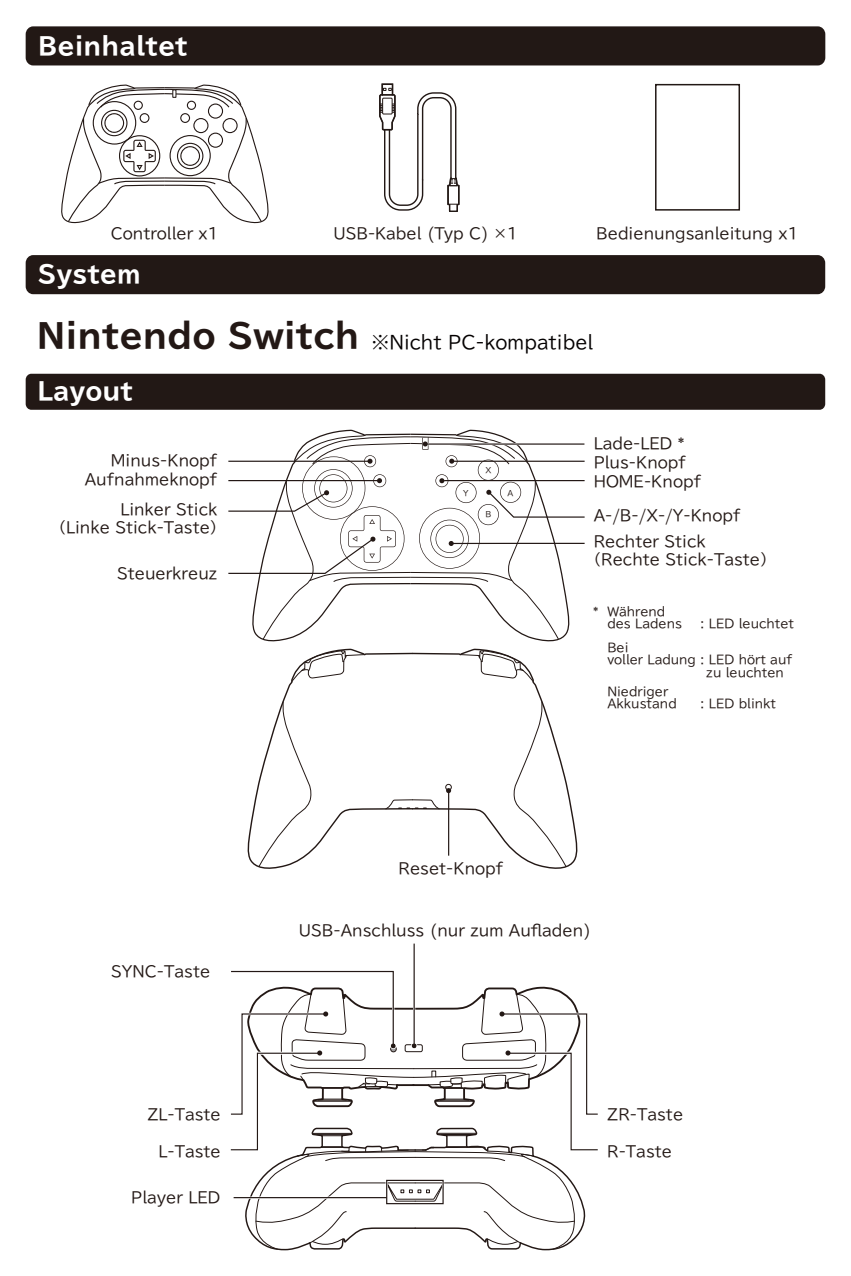
<style>
.page{position:relative;width:851px;height:1276px;background:#fff}
.page>*{position:absolute;margin:0;border:0;box-sizing:border-box;transform-origin:0 0}
.t1{font:700 expanded 24px "TBUD Go Std";color:#fff}
.t2{font:18px "TBUD Go Std";color:#040000}
.t3{font:15px/18px "TBUD Go Std";color:#231815}
.t4{font:15px "TBUD Go Std";color:#221815}
.t5{font:12px/12.6px "TBUD Go Std";color:#231815}
.t6{font:7.5px "TBUD Go Std";color:#231815}
.s1{font-weight:700;font-stretch:expanded;font-size:33px;color:#231815}
</style>
<div class="page">
<hr style="left:413px;top:943px;width:1px;height:103px;background:#231815">
<div style="left:26px;top:255px;width:799px;height:39px;background:#221815;border-radius:8px"></div>
<div style="left:26px;top:374px;width:799px;height:36px;background:#221815;border-radius:6px"></div>
<svg style="left:230px;top:956px;width:368px;height:295px"></svg>
<div style="left:385px;top:1179px;width:59px;height:25px;border:2px solid #fff"></div>
<hr style="left:233px;top:1196px;width:153px;height:2px;background:#fff">
<div style="left:386px;top:1179px;width:57px;height:25px;border:1px solid #231815"></div>
<hr style="left:233px;top:1197px;width:153px;height:1px;background:#231815">
<div style="left:26px;top:26px;width:799px;height:39px;background:#221815;border-radius:8px"></div>
<svg style="left:228px;top:430px;width:357px;height:439px"></svg>
<hr style="left:427px;top:443px;width:157px;height:2px;background:#231815">
<svg style="left:61px;top:85px;width:208px;height:139px"></svg>
<svg style="left:379px;top:83px;width:80px;height:129px"></svg>
<div style="left:655px;top:84px;width:85px;height:127px;background:#fff;border:2px solid #221815"></div>
<h1 class="t1" style="left:38px;top:32px;width:151px">Beinhaltet</h1>
<p class="t4" style="left:111px;top:221px;width:110px">Controller x1</p>
<p class="t4" style="left:333px;top:221px;width:186px">USB-Kabel (Typ C) ×1</p>
<p class="t3" style="left:596px;top:224px;width:204px">Bedienungsanleitung x1</p>
<h1 class="t1" style="left:38px;top:261px;width:104px">System</h1>
<p class="t2" style="left:37px;top:328px;width:557px"><span class="s1">Nintendo Switch</span> ※Nicht PC-kompatibel</p>
<h1 class="t1" style="left:37px;top:378px;width:97px">Layout</h1>
<p class="t3" style="left:111px;top:451px;width:108px">Minus-Knopf</p>
<p class="t3" style="left:85px;top:470px;width:134px">Aufnahmeknopf</p>
<p class="t3" style="left:51px;top:501px;width:175px;text-indent:69px">Linker Stick（Linke Stick-Taste）</p>
<p class="t3" style="left:117px;top:564px;width:102px">Steuerkreuz</p>
<p class="t3" style="left:111px;top:962px;width:100px">SYNC-Taste</p>
<p class="t3" style="left:147px;top:1105px;width:75px">ZL-Taste</p>
<p class="t3" style="left:158px;top:1142px;width:64px">L-Taste</p>
<p class="t3" style="left:131px;top:1188px;width:91px">Player LED</p>
<p class="t6" style="left:485px;top:464px;width:7px">X</p>
<p class="t6" style="left:485px;top:508px;width:7px">B</p>
<p class="t6" style="left:463px;top:487px;width:7px">Y</p>
<p class="t6" style="left:507px;top:487px;width:7px">A</p>
<p class="t3" style="left:398px;top:859px;width:106px">Reset-Knopf</p>
<p class="t3" style="left:593px;top:434px;width:92px">Lade-LED *</p>
<p class="t3" style="left:593px;top:453px;width:109px;line-height:18.9px">Plus-Knopf<br>HOME-Knopf</p>
<p class="t3" style="left:593px;top:506px;width:148px">A-/B-/X-/Y-Knopf</p>
<p class="t3" style="left:586px;top:532px;width:190px;text-indent:8px">Rechter Stick（Rechte Stick-Taste）</p>
<p class="t5" style="left:593px;top:605px;width:7px">*</p>
<p class="t5" style="left:607px;top:604px;width:76px">Während des Ladens</p>
<p class="t5" style="left:700px;top:617px;width:95px">: LED leuchtet</p>
<p class="t5" style="left:607px;top:641px;width:23px">Bei</p>
<p class="t5" style="left:607px;top:653px;width:186px">voller Ladung : LED hört auf</p>
<p class="t5" style="left:706px;top:666px;width:79px">zu leuchten</p>
<p class="t5" style="left:607px;top:685px;width:71px">Niedriger<br>Akkustand</p>
<p class="t5" style="left:700px;top:697px;width:77px">: LED blinkt</p>
<p class="t3" style="left:299px;top:921px;width:293px">USB-Anschluss (nur zum Aufladen)</p>
<p class="t3" style="left:607px;top:1105px;width:77px">ZR-Taste</p>
<p class="t3" style="left:607px;top:1142px;width:66px">R-Taste</p>
</div>
